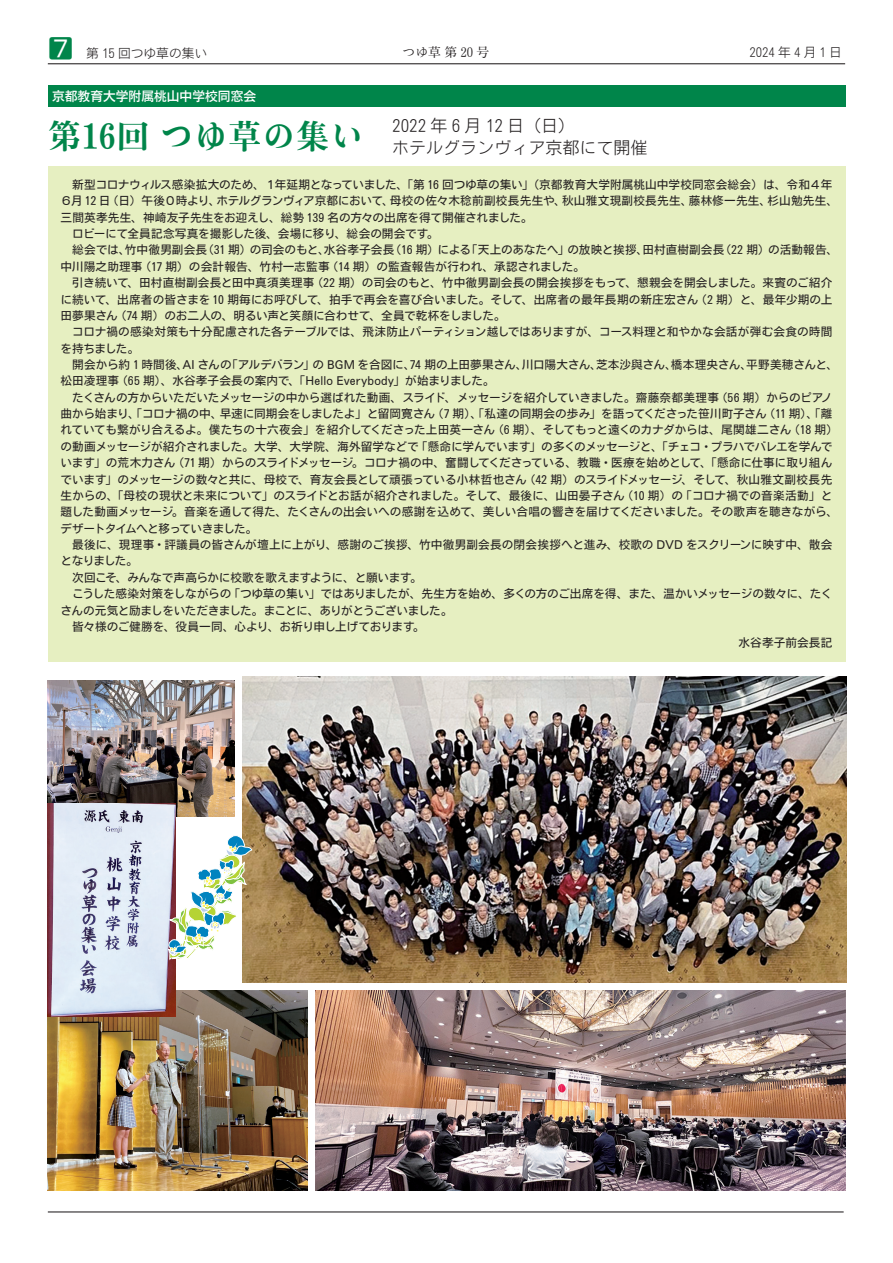
<style>
.page{position:relative;width:893px;height:1263px;background:#fff}
.page>*{position:absolute;margin:0;border:0;box-sizing:border-box;transform-origin:0 0}
.t1{font:34.05px "Motoya Mincho Pro W5";color:#00854a}
.t2{font:25.5px "Motoya Cedar Pro W2";color:#00854a}
.t3{font:16.95px/21.3px "Motoya Cedar Pro W2";color:#231f20}
.t4{font:12.75px "Motoya Cedar Pro W4";color:#fff}
.t5{font:12.75px "Motoya Cedar Pro W2";color:#231f20}
.t6{font:12.75px "Motoya Cedar Pro W2";letter-spacing:.25em;color:#231f20}
.t7{font:12.75px "Motoya Mincho Pro W3";color:#231f20}
.t8{font:11.7px/16.4px "Motoya Cedar Pro W3";letter-spacing:-.015em;color:#231f20}
.t9{font:11.7px/16.4px "Motoya Cedar Pro W3";letter-spacing:.01em;color:#231f20}
.t10{font:11.7px "Motoya Cedar Pro W3";letter-spacing:-.035em;color:#231f20}
.t11{font:11.7px "Motoya Cedar Pro W3";letter-spacing:-.045em;color:#231f20}
.t12{font:11.7px "Motoya Cedar Pro W3";letter-spacing:.005em;color:#231f20}
.t13{font:11.7px "Motoya Cedar Pro W3";letter-spacing:.015em;color:#231f20}
.t14{font:11.7px "Motoya Cedar Pro W3";letter-spacing:.02em;color:#231f20}
</style>
<div class="page">
<img style="left:242px;top:676px;width:604px;height:306px">
<img style="left:48px;top:991px;width:259px;height:200px">
<img style="left:316px;top:991px;width:529px;height:200px">
<img style="left:48px;top:680px;width:187px;height:136px">
<img style="left:48px;top:804px;width:127px;height:212px">
<svg style="left:168px;top:835px;width:84px;height:124px"></svg>
<hr style="left:48px;top:63px;width:797px;height:1px;background:#231f20">
<hr style="left:48px;top:1211px;width:796px;height:1px;background:#231f20">
<div style="left:48px;top:85px;width:797px;height:21px;background:#00854a"></div>
<div style="left:48px;top:166px;width:797px;height:495px;background:#e6efc1"></div>
<h2 class="t2" style="left:48px;top:30px;width:27px">7</h2>
<p class="t5" style="left:73px;top:44px;width:135px">　第 15 回つゆ草の集い</p>
<p class="t7" style="left:403px;top:43px;width:88px">つゆ草第 20 号</p>
<p class="t6" style="left:749px;top:43px;width:94px">2024年4月1 日</p>
<p class="t4" style="left:52px;top:86px;width:206px">京都教育大学附属桃山中学校同窓会</p>
<h1 class="t1" style="left:48px;top:111px;width:318px">第16回つゆ草の集い</h1>
<p class="t8" style="left:767px;top:176px;width:72px;text-indent:-695px">新型コロナウィルス感染拡大のため、１年延期となっていました、「第 16 回つゆ草の集い」（京都教育大学附属桃山中学校同窓会総会）は、令和４年杉山勉先生、</p>
<h3 class="t3" style="left:392px;top:114px;width:257px">2022 年 6 月 12 日（日(<br>ホテルグランヴィア京都にて開催</h3>
<p class="t8" style="left:107px;top:192px;width:115px">（日）午後０時より、</p>
<p class="t13" style="left:390px;top:192px;width:178px">母校の佐々木稔前副校長先生や、</p>
<p class="t14" style="left:562px;top:192px;width:132px">秋山雅文現副校長先生、</p>
<p class="t8" style="left:689px;top:192px;width:84px">藤林修一先生、</p>
<p class="t10" style="left:217px;top:192px;width:179px">ホテルグランヴィア京都において、</p>
<p class="t8" style="left:61px;top:192px;width:51px">６月 12 日</p>
<p class="t8" style="left:61px;top:208px;width:474px">三間英孝先生、神崎友子先生をお迎えし、総勢 139 名の方々の出席を得て開催されました。</p>
<p class="t8" style="left:72px;top:225px;width:368px">ロビーにて全員記念写真を撮影した後、会場に移り、総会の開会です。</p>
<p class="t8" style="left:72px;top:241px;width:60px">総会では、</p>
<p class="t9" style="left:125px;top:241px;width:84px">竹中徹男副会長</p>
<p class="t8" style="left:202px;top:241px;width:51px">（31 期）</p>
<p class="t8" style="left:250px;top:241px;width:82px">の司会のもと、</p>
<p class="t8" style="left:324px;top:241px;width:72px">水谷孝子会長</p>
<p class="t8" style="left:389px;top:241px;width:51px">（16 期）</p>
<p class="t8" style="left:567px;top:241px;width:82px">の放映と挨拶、</p>
<p class="t12" style="left:642px;top:241px;width:84px">田村直樹副会長</p>
<p class="t8" style="left:719px;top:241px;width:52px">（22 期）</p>
<p class="t8" style="left:768px;top:241px;width:72px">の活動報告、</p>
<p class="t8" style="left:466px;top:241px;width:105px">「天上のあなたへ」</p>
<p class="t8" style="left:437px;top:241px;width:35px">による</p>
<p class="t12" style="left:61px;top:258px;width:84px">中川陽之助理事</p>
<p class="t9" style="left:139px;top:257px;width:192px">（17 期）の会計報告、竹村一志監事</p>
<p class="t8" style="left:327px;top:257px;width:260px">（14 期）の監査報告が行われ、承認されました。</p>
<p class="t8" style="left:72px;top:274px;width:244px">引き続いて、田村直樹副会長と田中真須美理事</p>
<p class="t8" style="left:311px;top:274px;width:522px">（22 期）の司会のもと、竹中徹男副会長の開会挨拶をもって、懇親会を開会しました。来賓のご紹介</p>
<p class="t8" style="left:115px;top:290px;width:585px;text-indent:-54px">に続いて、出席者の皆さまを 10 期毎にお呼びして、拍手で再会を喜び合いました。そして、出席者の最年長期の新庄宏さん（74 期）のお二人の、明るい声と笑顔に合わせて、全員で乾杯をしました。</p>
<p class="t8" style="left:695px;top:290px;width:139px">（2 期）と、最年少期の上</p>
<p class="t8" style="left:61px;top:306px;width:59px">田夢果さん</p>
<p class="t8" style="left:72px;top:323px;width:762px">コロナ禍の感染対策も十分配慮された各テーブルでは、飛沫防止パーティション越しではありますが、コース料理と和やかな会話が弾む会食の時間</p>
<p class="t8" style="left:61px;top:339px;width:80px">を持ちました。</p>
<p class="t8" style="left:746px;top:356px;width:93px">平野美穂さんと、</p>
<p class="t9" style="left:116px;top:356px;width:380px;text-indent:-44px">開会から約 1 時間後、<br>（65 期）、水谷孝子会長の案内で、「Hello Everybody」が始まりました。</p>
<p class="t8" style="left:312px;top:356px;width:105px">の BGM を合図に、</p>
<p class="t8" style="left:596px;top:356px;width:82px">芝本沙與さん、</p>
<p class="t8" style="left:410px;top:356px;width:119px">74 期の上田夢果さん、</p>
<p class="t8" style="left:671px;top:356px;width:83px">橋本理央さん、</p>
<p class="t8" style="left:522px;top:356px;width:82px">川口陽大さん、</p>
<p class="t8" style="left:226px;top:356px;width:90px">「アルデバラン」</p>
<p class="t8" style="left:182px;top:356px;width:51px">AI さんの</p>
<p class="t8" style="left:61px;top:372px;width:60px">松田凌理事</p>
<p class="t8" style="left:72px;top:388px;width:648px">たくさんの方からいただいたメッセージの中から選ばれた動画、スライド、メッセージを紹介していきました。齋藤奈都美理事</p>
<p class="t8" style="left:716px;top:388px;width:118px">（56 期）からのピアノ</p>
<p class="t8" style="left:61px;top:405px;width:163px">曲から始まり、「コロナ禍の中、</p>
<p class="t8" style="left:220px;top:405px;width:217px">早速に同期会をしましたよ」と留岡寛さん</p>
<p class="t8" style="left:432px;top:405px;width:336px">（7 期）、「私達の同期会の歩み」を語ってくださった笹川町子さん</p>
<p class="t8" style="left:763px;top:405px;width:70px">（11 期）、「離</p>
<p class="t8" style="left:416px;top:421px;width:418px;text-indent:-355px">れていても繋がり合えるよ。僕たちの十六夜会」を紹介してくださった上田英一さん<br>「懸命に学んでいます」の多くのメッセージと、「チェコ・プラハでバレエを学んで</p>
<p class="t8" style="left:492px;top:421px;width:301px">（6 期）、そしてもっと遠くのカナダからは、尾関雄二さん</p>
<p class="t8" style="left:788px;top:421px;width:52px">（18 期(</p>
<p class="t8" style="left:172px;top:437px;width:662px;text-indent:-112px">の動画メッセージが紹介されました。大学、大学院、海外留学などで<br>（71 期）からのスライドメッセージ。コロナ禍の中、奮闘してくださっている、教職・医療を始めとして、「懸命に仕事に取り組ん</p>
<p class="t8" style="left:61px;top:454px;width:116px">います」の荒木力さん</p>
<p class="t8" style="left:61px;top:470px;width:468px">でいます」のメッセージの数々と共に、母校で、育友会長として頑張っている小林哲也さん</p>
<p class="t10" style="left:524px;top:470px;width:310px">（42 期）のスライドメッセージ、そして、秋山雅文副校長先</p>
<p class="t8" style="left:61px;top:487px;width:779px">生からの、「母校の現状と未来について」のスライドとお話が紹介されました。そして、最後に、山田晏子さん<br>題した動画メッセージ。音楽を通して得た、たくさんの出会いへの感謝を込めて、美しい合唱の響きを届けてくださいました。その歌声を聴きながら、デザートタイムへと移っていきました。</p>
<p class="t8" style="left:72px;top:536px;width:762px">最後に、現理事・評議員の皆さんが壇上に上がり、感謝のご挨拶、竹中徹男副会長の閉会挨拶へと進み、校歌の DVD をスクリーンに映す中、散会</p>
<p class="t8" style="left:61px;top:552px;width:79px">となりました。</p>
<p class="t8" style="left:72px;top:568px;width:351px">次回こそ、みんなで声高らかに校歌を歌えますように、と願います。</p>
<p class="t8" style="left:228px;top:585px;width:605px">「つゆ草の集い」ではありましたが、先生方を始め、多くの方のご出席を得、また、温かいメッセージの数々に、たく</p>
<p class="t8" style="left:621px;top:487px;width:63px">（10 期）の</p>
<p class="t12" style="left:680px;top:487px;width:154px">「コロナ禍での音楽活動」と</p>
<p class="t8" style="left:72px;top:585px;width:161px">こうした感染対策をしながらの</p>
<p class="t11" style="left:61px;top:601px;width:394px">さんの元気と励ましをいただきました。まことに、ありがとうございました。</p>
<p class="t8" style="left:72px;top:618px;width:354px">皆々様のご健勝を、役員一同、心より、お祈り申し上げております。</p>
<p class="t8" style="left:739px;top:634px;width:95px">水谷孝子前会長記</p>
</div>
